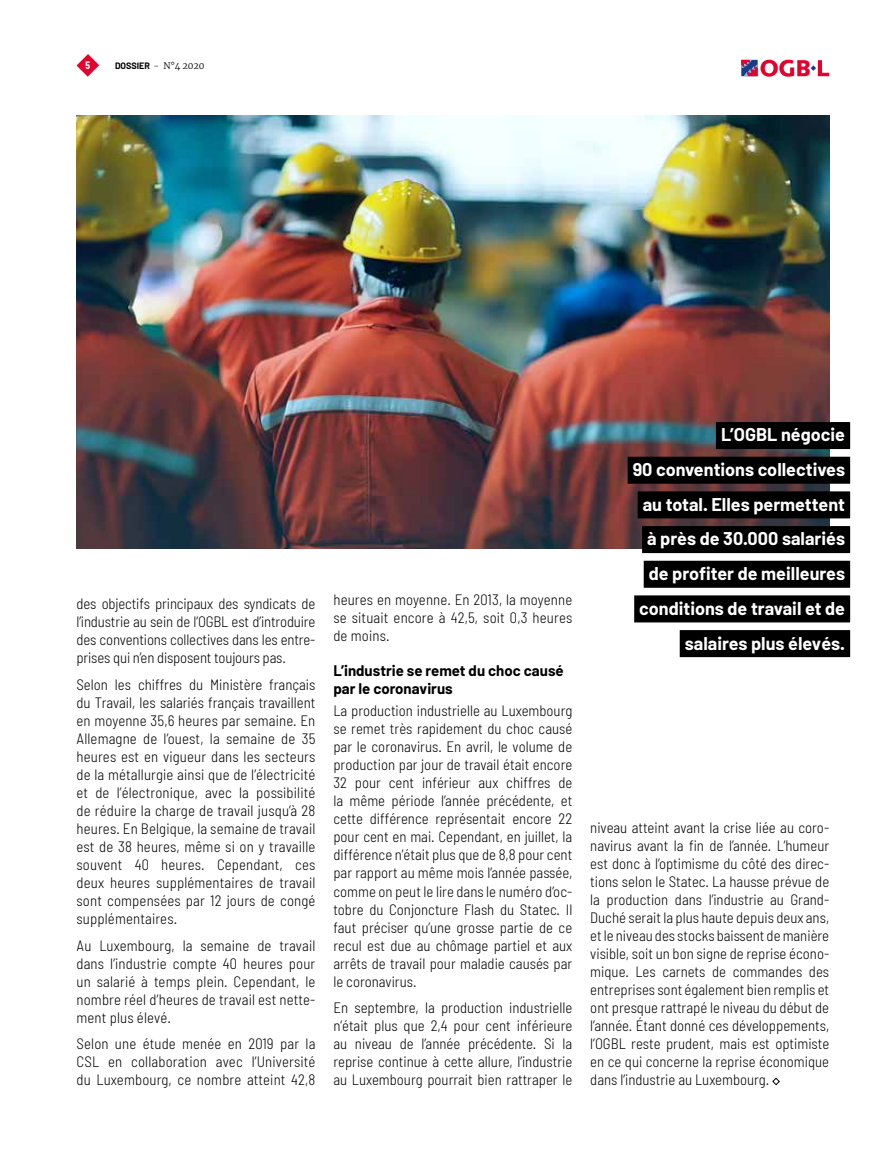
<style>
.page{position:relative;width:893px;height:1149px;background:#fff}
.page>*{position:absolute;margin:0;border:0;box-sizing:border-box;transform-origin:0 0}
.t1{font:700 18px/34.7px "Barlow";color:#fff;text-align:right}
.t2{font:300 semi-condensed 15px/18px "Barlow";color:#000;text-align:justify}
.t3{font:700 15px/18px "Barlow";color:#000}
.t4{font:700 10.5px "Barlow Condensed";color:#fff}
.t5{font:300 9px "Merriweather";color:#000}
.s1{font-family:"Barlow";font-weight:700}
</style>
<div class="page">
<svg style="left:741px;top:60px;width:88px;height:17px"></svg>
<svg style="left:77px;top:54px;width:22px;height:23px"></svg>
<svg style="left:772px;top:1077px;width:8px;height:8px"></svg>
<img style="left:77px;top:116px;width:752px;height:432px">
<div style="left:716px;top:422px;width:134px;height:27px;background:#000"></div>
<div style="left:628px;top:456px;width:222px;height:27px;background:#000"></div>
<div style="left:638px;top:491px;width:212px;height:27px;background:#000"></div>
<div style="left:642px;top:526px;width:208px;height:27px;background:#000"></div>
<div style="left:644px;top:560px;width:206px;height:27px;background:#000"></div>
<div style="left:634px;top:595px;width:216px;height:27px;background:#000"></div>
<div style="left:680px;top:630px;width:170px;height:27px;background:#000"></div>
<p class="t4" style="left:86px;top:58px;width:6px">5</p>
<p class="t5" style="left:115px;top:59px;width:91px"><span class="s1">DOSSIER</span> - N°4 2020</p>
<p class="t2" style="left:77px;top:594px;width:240px">des objectifs principaux des syndicats de l’industrie au sein de l’OGBL est d’introduire des conventions collectives dans les entre&shy;prises qui n’en disposent toujours pas.</p>
<p class="t2" style="left:77px;top:674px;width:240px">Selon les chiffres du Ministère français du Travail, les salariés français travaillent en moyenne 35,6 heures par semaine. En Allemagne de l’ouest, la semaine de 35 heures est en vigueur dans les secteurs de la métallurgie ainsi que de l’électricité et de l’électronique, avec la possibilité de réduire la charge de travail jusqu’à 28 heures. En Belgique, la semaine de travail est de 38 heures, même si on y travaille souvent 40 heures. Cependant, ces deux heures supplémentaires de travail sont compensées par 12 jours de congé supplémentaires.</p>
<p class="t2" style="left:77px;top:935px;width:240px">Au Luxembourg, la semaine de travail dans l’industrie compte 40 heures pour un salarié à temps plein. Cependant, le nombre réel d’heures de travail est nette&shy;ment plus élevé.</p>
<p class="t2" style="left:77px;top:1033px;width:240px">Selon une étude menée en 2019 par la CSL en collaboration avec l’Université du Luxembourg, ce nombre atteint 42,8</p>
<p class="t2" style="left:333px;top:590px;width:240px">heures en moyenne. En 2013, la moyenne se situait encore à 42,5, soit 0,3 heures de moins.</p>
<p class="t3" style="left:333px;top:661px;width:232px">L’industrie se remet du choc causé par le coronavirus</p>
<p class="t2" style="left:333px;top:701px;width:240px">La production industrielle au Luxembourg se remet très rapidement du choc causé par le coronavirus. En avril, le volume de production par jour de travail était encore 32 pour cent inférieur aux chiffres de la même période l’année précédente, et cette différence représentait encore 22 pour cent en mai. Cependant, en juillet, la différence n’était plus que de 8,8 pour cent par rapport au même mois l’année passée, comme on peut le lire dans le numéro d’oc&shy;tobre du Conjoncture Flash du Statec. Il faut préciser qu’une grosse partie de ce recul est due au chômage partiel et aux arrêts de travail pour maladie causés par le coronavirus.</p>
<p class="t2" style="left:333px;top:997px;width:240px">En septembre, la production industrielle n’était plus que 2,4 pour cent inférieure au niveau de l’année précédente. Si la reprise continue à cette allure, l’industrie au Luxembourg pourrait bien rattraper le</p>
<p class="t1" style="left:633px;top:417px;width:214px">L’OGBL négocie<br>90 conventions collectives au total. Elles permettent à près de 30.000 salariés de profiter de meilleures conditions de travail et de salaires plus élevés.</p>
<p class="t2" style="left:590px;top:817px;width:240px">niveau atteint avant la crise liée au coro&shy;navirus avant la fin de l’année. L’humeur est donc à l’optimisme du côté des direc&shy;tions selon le Statec. La hausse prévue de la production dans l’industrie au Grand-Duché serait la plus haute depuis deux ans, et le niveau des stocks baissent de manière visible, soit un bon signe de reprise écono&shy;mique. Les carnets de commandes des entreprises sont également bien remplis et ont presque rattrapé le niveau du début de l’année. Étant donné ces développements, l’OGBL reste prudent, mais est optimiste en ce qui concerne la reprise économique dans l’industrie au Luxembourg.</p>
</div>
